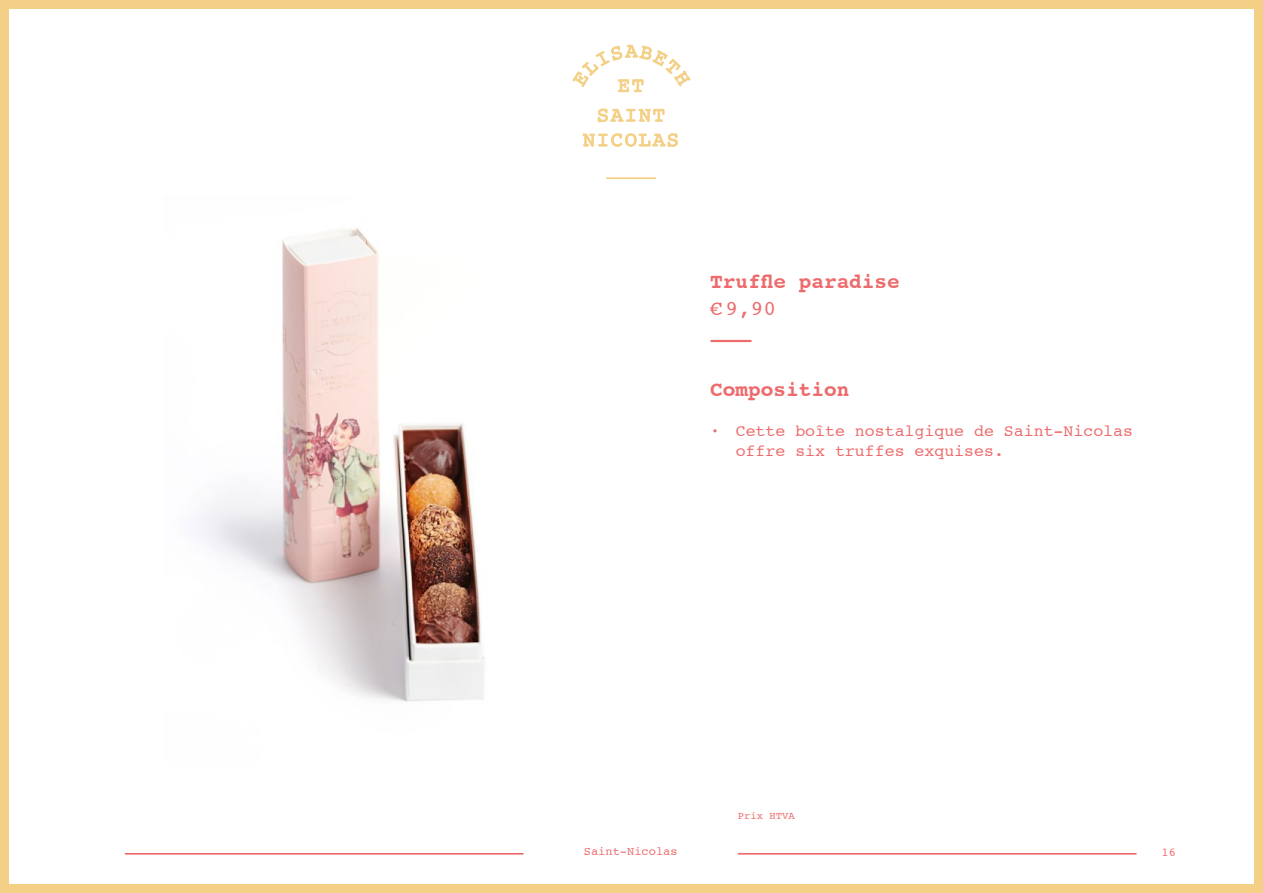
<style>
.page{position:relative;width:1263px;height:893px;background:#fff}
.page>*{position:absolute;margin:0;border:0;box-sizing:border-box;transform-origin:0 0}
.t1{font:700 21px "Courier 10 Pitch BT";color:#ed6b6c}
.t2{font:21px "Courier 10 Pitch BT";color:#ed6b6c}
.t3{font:16.5px/19.8px "Courier 10 Pitch BT";color:#ed6b6c}
.t4{font:12px "Courier 10 Pitch BT";color:#ed6b6c}
.t5{font:10.5px "Courier 10 Pitch BT";color:#ed6b6c}
</style>
<div class="page">
<div style="left:0;top:0;width:1263px;height:893px;border:9px solid #f4d086"></div>
<hr style="left:738px;top:853px;width:399px;height:2px;background:#ed6b6c">
<hr style="left:125px;top:853px;width:399px;height:2px;background:#ed6b6c">
<hr style="left:606px;top:177px;width:50px;height:2px;background:#f4d086">
<svg style="left:572px;top:45px;width:118px;height:102px"></svg>
<hr style="left:711px;top:340px;width:40px;height:2px;background:#ed6b6c">
<img style="left:196px;top:228px;width:289px;height:474px">
<p class="t1" style="left:710px;top:270px;width:191px">Truffle paradise</p>
<p class="t2" style="left:710px;top:297px;width:67px">€9,90</p>
<p class="t1" style="left:710px;top:378px;width:141px">Composition</p>
<p class="t3" style="left:736px;top:421px;width:399px;text-indent:-25px">· Cette boîte nostalgique de Saint-Nicolas offre six truffes exquises.</p>
<p class="t5" style="left:738px;top:810px;width:58px">Prix HTVA</p>
<p class="t4" style="left:584px;top:845px;width:95px">Saint-Nicolas</p>
<p class="t4" style="left:1162px;top:845px;width:16px">16</p>
</div>
